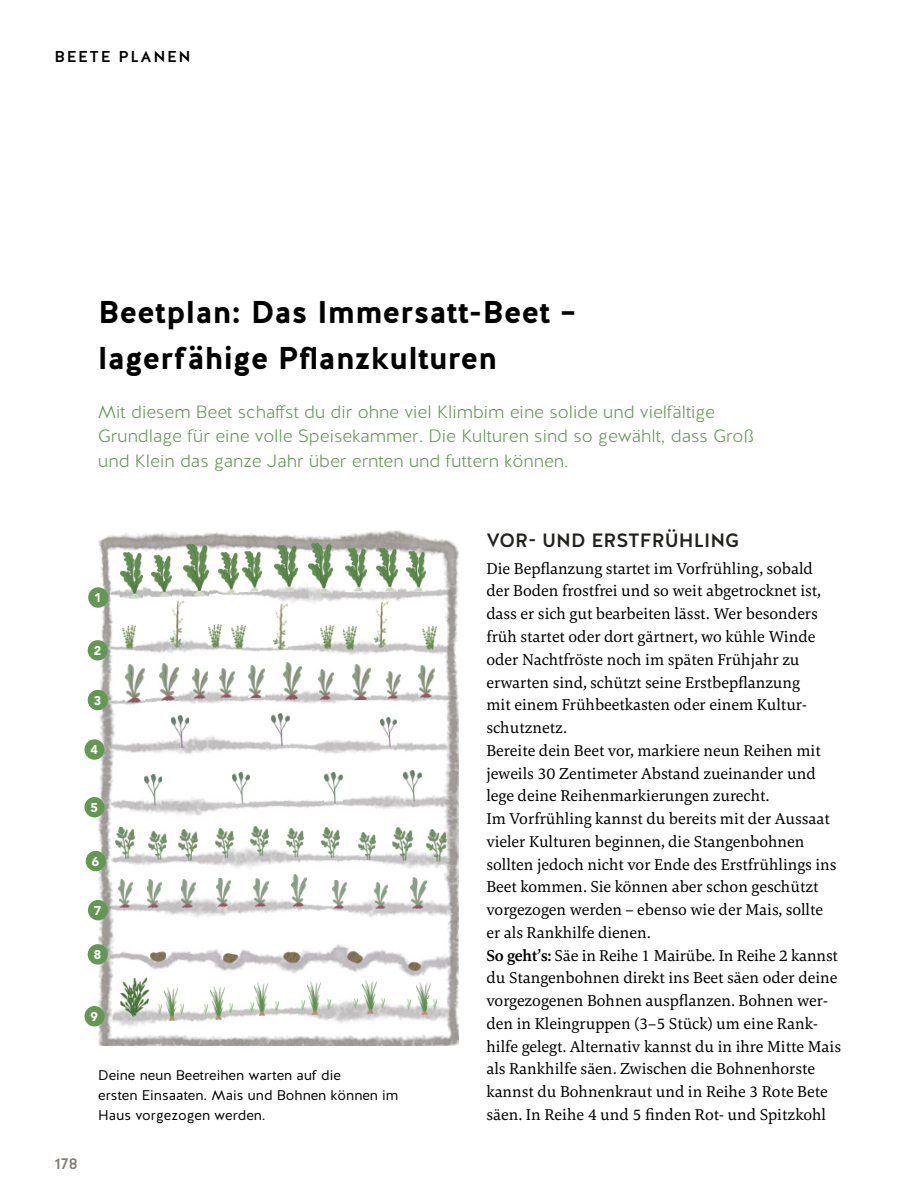
<style>
.page{position:relative;width:918px;height:1201px;background:#fff}
.page>*{position:absolute;margin:0;border:0;box-sizing:border-box;transform-origin:0 0}
.t1{font:700 31.5px/45.5px "Halis GR";letter-spacing:.005em;color:#000}
.t2{font:500 19.25px "Halis GR";color:#22211d}
.t3{font:300 17.85px/24.5px "Halis GR";color:#629852}
.t4{font:16.45px/22.8px "Carrara";color:#000}
.t5{font:500 15.75px "Halis GR";letter-spacing:.1em;color:#000}
.t6{font:500 15.75px "Halis GR";color:#837c75}
.t7{font:14px/20.1px "Halis GR";color:#000}
.t8{font:900 12.6px "Avenir LT Std";color:#fff}
.s1{font-weight:700}
</style>
<div class="page">
<img style="left:98px;top:530px;width:360px;height:515px">
<img style="left:120px;top:552px;width:23px;height:46px">
<img style="left:151px;top:555px;width:20px;height:42px">
<img style="left:183px;top:544px;width:25px;height:52px">
<img style="left:218px;top:553px;width:20px;height:41px">
<img style="left:242px;top:551px;width:20px;height:40px">
<img style="left:275px;top:545px;width:22px;height:46px">
<img style="left:308px;top:544px;width:24px;height:49px">
<img style="left:346px;top:549px;width:20px;height:42px">
<img style="left:376px;top:548px;width:21px;height:43px">
<img style="left:406px;top:551px;width:20px;height:40px">
<img style="left:125px;top:665px;width:19px;height:37px">
<img style="left:159px;top:663px;width:19px;height:38px">
<img style="left:193px;top:668px;width:15px;height:31px">
<img style="left:220px;top:668px;width:14px;height:29px">
<img style="left:248px;top:666px;width:16px;height:32px">
<img style="left:283px;top:663px;width:18px;height:36px">
<img style="left:318px;top:669px;width:16px;height:30px">
<img style="left:353px;top:664px;width:17px;height:36px">
<img style="left:387px;top:671px;width:13px;height:28px">
<img style="left:419px;top:666px;width:16px;height:31px">
<img style="left:119px;top:879px;width:14px;height:28px">
<img style="left:147px;top:879px;width:14px;height:28px">
<img style="left:181px;top:879px;width:14px;height:29px">
<img style="left:216px;top:878px;width:15px;height:28px">
<img style="left:254px;top:878px;width:14px;height:28px">
<img style="left:291px;top:875px;width:16px;height:31px">
<img style="left:332px;top:880px;width:15px;height:28px">
<img style="left:375px;top:882px;width:13px;height:26px">
<img style="left:411px;top:877px;width:15px;height:31px">
<img style="left:115px;top:827px;width:19px;height:31px">
<img style="left:149px;top:831px;width:17px;height:28px">
<img style="left:179px;top:829px;width:19px;height:31px">
<img style="left:215px;top:828px;width:18px;height:30px">
<img style="left:250px;top:826px;width:18px;height:29px">
<img style="left:286px;top:828px;width:18px;height:28px">
<img style="left:321px;top:827px;width:19px;height:31px">
<img style="left:358px;top:832px;width:17px;height:27px">
<img style="left:392px;top:827px;width:21px;height:33px">
<img style="left:426px;top:829px;width:20px;height:32px">
<img style="left:150px;top:949px;width:271px;height:21px">
<img style="left:171px;top:715px;width:18px;height:32px">
<img style="left:271px;top:714px;width:18px;height:31px">
<img style="left:380px;top:718px;width:16px;height:28px">
<img style="left:145px;top:774px;width:17px;height:31px">
<img style="left:233px;top:772px;width:17px;height:31px">
<img style="left:325px;top:772px;width:17px;height:31px">
<img style="left:404px;top:770px;width:17px;height:31px">
<img style="left:170px;top:601px;width:15px;height:46px">
<img style="left:274px;top:603px;width:14px;height:46px">
<img style="left:375px;top:601px;width:14px;height:47px">
<img style="left:122px;top:626px;width:13px;height:22px">
<img style="left:209px;top:624px;width:13px;height:23px">
<img style="left:232px;top:625px;width:13px;height:23px">
<img style="left:320px;top:625px;width:13px;height:23px">
<img style="left:343px;top:626px;width:13px;height:23px">
<img style="left:423px;top:627px;width:13px;height:23px">
<img style="left:417px;top:982px;width:13px;height:33px">
<img style="left:211px;top:986px;width:13px;height:33px">
<img style="left:307px;top:981px;width:14px;height:33px">
<img style="left:164px;top:987px;width:14px;height:33px">
<img style="left:363px;top:980px;width:13px;height:33px">
<img style="left:254px;top:982px;width:14px;height:33px">
<svg style="left:174px;top:1004px;width:9px;height:11px"></svg>
<svg style="left:199px;top:1004px;width:9px;height:11px"></svg>
<svg style="left:223px;top:1003px;width:9px;height:11px"></svg>
<svg style="left:244px;top:1002px;width:9px;height:11px"></svg>
<svg style="left:269px;top:1001px;width:9px;height:11px"></svg>
<svg style="left:295px;top:1000px;width:9px;height:11px"></svg>
<svg style="left:322px;top:999px;width:9px;height:11px"></svg>
<svg style="left:348px;top:998px;width:9px;height:11px"></svg>
<svg style="left:376px;top:998px;width:9px;height:11px"></svg>
<svg style="left:401px;top:999px;width:9px;height:11px"></svg>
<svg style="left:427px;top:999px;width:9px;height:11px"></svg>
<svg style="left:153px;top:1004px;width:9px;height:11px"></svg>
<img style="left:116px;top:981px;width:28px;height:37px">
<img style="left:124px;top:977px;width:29px;height:40px">
<div style="left:88px;top:640px;width:20px;height:20px;background:#629852;border-radius:50%"></div>
<div style="left:88px;top:944px;width:20px;height:20px;background:#629852;border-radius:50%"></div>
<div style="left:88px;top:587px;width:20px;height:20px;background:#629852;border-radius:50%"></div>
<div style="left:88px;top:690px;width:20px;height:20px;background:#629852;border-radius:50%"></div>
<div style="left:84px;top:739px;width:21px;height:20px;background:#629852;border-radius:50%"></div>
<div style="left:84px;top:797px;width:21px;height:20px;background:#629852;border-radius:50%"></div>
<div style="left:86px;top:850px;width:20px;height:21px;background:#629852;border-radius:50%"></div>
<div style="left:88px;top:900px;width:20px;height:20px;background:#629852;border-radius:50%"></div>
<div style="left:84px;top:1006px;width:21px;height:20px;background:#629852;border-radius:50%"></div>
<p class="t5" style="left:55px;top:48px;width:138px">BEETE PLANEN</p>
<h1 class="t1" style="left:98px;top:292px;width:480px">Beetplan: Das Immersatt-Beet – lagerfähige Pflanzkulturen</h1>
<p class="t3" style="left:98px;top:401px;width:658px">Mit diesem Beet schaffst du dir ohne viel Klimbim eine solide und vielfältige<br>Grundlage für eine volle Speisekammer. Die Kulturen sind so gewählt, dass Groß und Klein das ganze Jahr über ernten und futtern können.</p>
<p class="t8" style="left:94px;top:590px;width:9px">1</p>
<p class="t8" style="left:94px;top:643px;width:9px">2</p>
<p class="t8" style="left:94px;top:693px;width:9px">3</p>
<p class="t8" style="left:90px;top:742px;width:9px">4</p>
<p class="t8" style="left:90px;top:800px;width:9px">5</p>
<p class="t8" style="left:92px;top:854px;width:9px">6</p>
<p class="t8" style="left:94px;top:903px;width:9px">7</p>
<p class="t8" style="left:94px;top:947px;width:9px">8</p>
<p class="t8" style="left:90px;top:1009px;width:9px">9</p>
<p class="t6" style="left:55px;top:1154px;width:25px">178</p>
<p class="t7" style="left:98px;top:1066px;width:302px">Deine neun Beetreihen warten auf die<br>ersten Einsaaten. Mais und Bohnen können im<br>Haus vorgezogen werden.</p>
<p class="t2" style="left:486px;top:529px;width:254px">VOR- UND ERSTFRÜHLING</p>
<p class="t4" style="left:486px;top:558px;width:356px">Die Bepflanzung startet im Vorfrühling, sobald<br>der Boden frostfrei und so weit abgetrocknet ist, dass er sich gut bearbeiten lässt. Wer besonders früh startet oder dort gärtnert, wo kühle Winde oder Nachtfröste noch im späten Frühjahr zu erwarten sind, schützt seine Erstbepflanzung<br>mit einem Frühbeetkasten oder einem Kultur&shy;schutznetz.<br>Bereite dein Beet vor, markiere neun Reihen mit jeweils 30 Zentimeter Abstand zueinander und lege deine Reihenmarkierungen zurecht.<br>Im Vorfrühling kannst du bereits mit der Aussaat vieler Kulturen beginnen, die Stangenbohnen sollten jedoch nicht vor Ende des Erstfrühlings ins Beet kommen. Sie können aber schon geschützt vorgezogen werden – ebenso wie der Mais, sollte er als Rankhilfe dienen.<br><span class="s1">So geht’s:</span> Säe in Reihe 1 Mairübe. In Reihe 2 kannst du Stangenbohnen direkt ins Beet säen oder deine vorgezogenen Bohnen auspflanzen. Bohnen wer&shy;den in Kleingruppen (3–5 Stück) um eine Rank&shy;hilfe gelegt. Alternativ kannst du in ihre Mitte Mais als Rankhilfe säen. Zwischen die Bohnenhorste kannst du Bohnenkraut und in Reihe 3 Rote Bete säen. In Reihe 4 und 5 finden Rot- und Spitzkohl</p>
</div>
